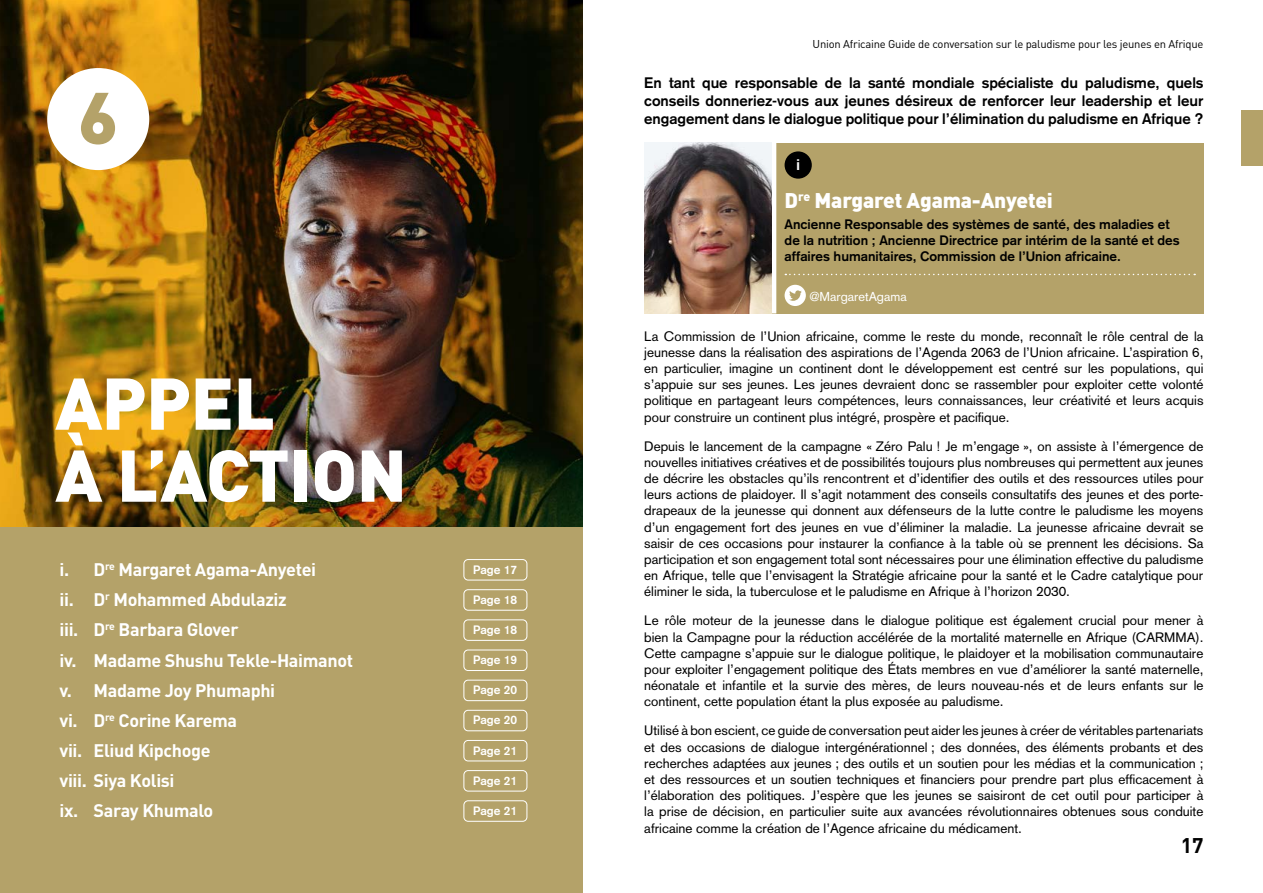
<style>
.page{position:relative;width:1263px;height:893px;background:#fff}
.page>*{position:absolute;margin:0;border:0;box-sizing:border-box;transform-origin:0 0}
.t1{font:900 72px/72px "DIN";letter-spacing:-.01em;color:#fff}
.t2{font:900 72px "DIN";color:#b4a269}
.t3{font:900 21px "DIN";letter-spacing:-.01em;color:#fff}
.t4{font:700 21px "DINOT";color:#000}
.t5{font:700 18px/30.2px "DIN";letter-spacing:-.02em;color:#fff}
.t6{font:700 15px/18px "Akzidenz Grotesk";color:#000;text-align:justify}
.t7{font:700 15px "DIN";color:#fff}
.t8{font:13.5px/16.2px "Akzidenz Grotesk";color:#000;text-align:justify}
.t9{font:700 13.5px/16.2px "Akzidenz Grotesk";color:#000}
.t10{font:12.75px "Akzidenz Grotesk";color:#fff}
.t11{font:700 12px "Akzidenz Grotesk";color:#fff}
.t12{font:11.25px "DINOT";letter-spacing:-.02em;color:#000}
</style>
<div class="page">
<div style="left:772px;top:143px;width:431px;height:170px;background:#b4a269"></div>
<div style="left:767px;top:143px;width:9px;height:170px;background:#fff"></div>
<svg style="left:785px;top:274px;width:410px;height:1px"></svg>
<div style="left:784px;top:151px;width:28px;height:28px;background:#000;border-radius:50%"></div>
<svg style="left:784px;top:285px;width:22px;height:21px"></svg>
<div style="left:1242px;top:111px;width:21px;height:55px;background:#b4a269"></div>
<img style="left:0;top:0;width:583px;height:527px">
<div style="left:0;top:527px;width:583px;height:366px;background:#b4a269"></div>
<div style="left:47px;top:68px;width:102px;height:102px;background:#fff;border-radius:50%"></div>
<div style="left:463px;top:559px;width:64px;height:21px;border:1px solid #fff;border-radius:4px"></div>
<div style="left:463px;top:589px;width:64px;height:22px;border:1px solid #fff;border-radius:4px"></div>
<div style="left:463px;top:619px;width:64px;height:22px;border:1px solid #fff;border-radius:4px"></div>
<div style="left:463px;top:650px;width:64px;height:21px;border:1px solid #fff;border-radius:4px"></div>
<div style="left:463px;top:680px;width:64px;height:21px;border:1px solid #fff;border-radius:4px"></div>
<div style="left:463px;top:710px;width:64px;height:21px;border:1px solid #fff;border-radius:4px"></div>
<div style="left:463px;top:740px;width:64px;height:21px;border:1px solid #fff;border-radius:4px"></div>
<div style="left:463px;top:770px;width:64px;height:21px;border:1px solid #fff;border-radius:4px"></div>
<div style="left:463px;top:800px;width:64px;height:22px;border:1px solid #fff;border-radius:4px"></div>
<img style="left:644px;top:143px;width:128px;height:170px">
<h1 class="t2" style="left:78px;top:70px;width:42px">6</h1>
<h1 class="t1" style="left:55px;top:365px;width:353px">APPEL<br>À L’ACTION</h1>
<h3 class="t5" style="left:60px;top:554px;width:295px">i. D<sup>re</sup> Margaret Agama-Anyetei<br>ii. D<sup>r</sup> Mohammed Abdulaziz<br>iii. D<sup>re</sup> Barbara Glover<br>iv. Madame Shushu Tekle-Haimanot v. Madame Joy Phumaphi<br>vi. D<sup>re</sup> Corine Karema<br>vii. Eliud Kipchoge<br>viii. Siya Kolisi<br>ix. Saray Khumalo</h3>
<p class="t11" style="left:473px;top:562px;width:46px">Page 17</p>
<p class="t11" style="left:473px;top:593px;width:46px">Page 18</p>
<p class="t11" style="left:473px;top:623px;width:46px">Page 18</p>
<p class="t11" style="left:473px;top:653px;width:46px">Page 19</p>
<p class="t11" style="left:473px;top:683px;width:46px">Page 20</p>
<p class="t11" style="left:473px;top:713px;width:46px">Page 20</p>
<p class="t11" style="left:473px;top:743px;width:46px">Page 21</p>
<p class="t11" style="left:473px;top:773px;width:46px">Page 21</p>
<p class="t11" style="left:473px;top:804px;width:46px">Page 21</p>
<p class="t12" style="left:813px;top:37px;width:392px">Union Africaine Guide de conversation sur le paludisme pour les jeunes en Afrique</p>
<p class="t6" style="left:644px;top:74px;width:561px">En tant que responsable de la santé mondiale spécialiste du paludisme, quels conseils donneriez-vous aux jeunes désireux de renforcer leur leadership et leur engagement dans le dialogue politique pour l’élimination du paludisme en Afrique ?</p>
<p class="t7" style="left:796px;top:155px;width:6px">i</p>
<h2 class="t3" style="left:784px;top:186px;width:270px">D<sup>re</sup> Margaret Agama-Anyetei</h2>
<p class="t9" style="left:784px;top:216px;width:396px">Ancienne Responsable des systèmes de santé, des maladies et de la nutrition ; Ancienne Directrice par intérim de la santé et des affaires humanitaires, Commission de l’Union africaine.</p>
<p class="t10" style="left:809px;top:289px;width:99px">@MargaretAgama</p>
<p class="t8" style="left:644px;top:328px;width:561px">La Commission de l’Union africaine, comme le reste du monde, reconnaît le rôle central de la jeunesse dans la réalisation des aspirations de l’Agenda 2063 de l’Union africaine. L’aspiration 6, en particulier, imagine un continent dont le développement est centré sur les populations, qui s’appuie sur ses jeunes. Les jeunes devraient donc se rassembler pour exploiter cette volonté politique en partageant leurs compétences, leurs connaissances, leur créativité et leurs acquis pour construire un continent plus intégré, prospère et pacifique.</p>
<p class="t8" style="left:644px;top:438px;width:561px">Depuis le lancement de la campagne « Zéro Palu ! Je m’engage », on assiste à l’émergence de nouvelles initiatives créatives et de possibilités toujours plus nombreuses qui permettent aux jeunes de décrire les obstacles qu’ils rencontrent et d’identifier des outils et des ressources utiles pour leurs actions de plaidoyer. Il s’agit notamment des conseils consultatifs des jeunes et des porte&shy;drapeaux de la jeunesse qui donnent aux défenseurs de la lutte contre le paludisme les moyens d’un engagement fort des jeunes en vue d’éliminer la maladie. La jeunesse africaine devrait se saisir de ces occasions pour instaurer la confiance à la table où se prennent les décisions. Sa participation et son engagement total sont nécessaires pour une élimination effective du paludisme en Afrique, telle que l’envisagent la Stratégie africaine pour la santé et le Cadre catalytique pour éliminer le sida, la tuberculose et le paludisme en Afrique à l’horizon 2030.</p>
<p class="t8" style="left:644px;top:613px;width:561px">Le rôle moteur de la jeunesse dans le dialogue politique est également crucial pour mener à bien la Campagne pour la réduction accélérée de la mortalité maternelle en Afrique (CARMMA).<br>Cette campagne s’appuie sur le dialogue politique, le plaidoyer et la mobilisation communautaire pour exploiter l’engagement politique des États membres en vue d’améliorer la santé maternelle, néonatale et infantile et la survie des mères, de leurs nouveau-nés et de leurs enfants sur le continent, cette population étant la plus exposée au paludisme.</p>
<p class="t8" style="left:644px;top:722px;width:561px">Utilisé à bon escient, ce guide de conversation peut aider les jeunes à créer de véritables partenariats et des occasions de dialogue intergénérationnel ; des données, des éléments probants et des recherches adaptées aux jeunes ; des outils et un soutien pour les médias et la communication ; et des ressources et un soutien techniques et financiers pour prendre part plus efficacement à l’élaboration des politiques. J’espère que les jeunes se saisiront de cet outil pour participer à la prise de décision, en particulier suite aux avancées révolutionnaires obtenues sous conduite africaine comme la création de l’Agence africaine du médicament.</p>
<h2 class="t4" style="left:1181px;top:832px;width:24px">17</h2>
</div>
